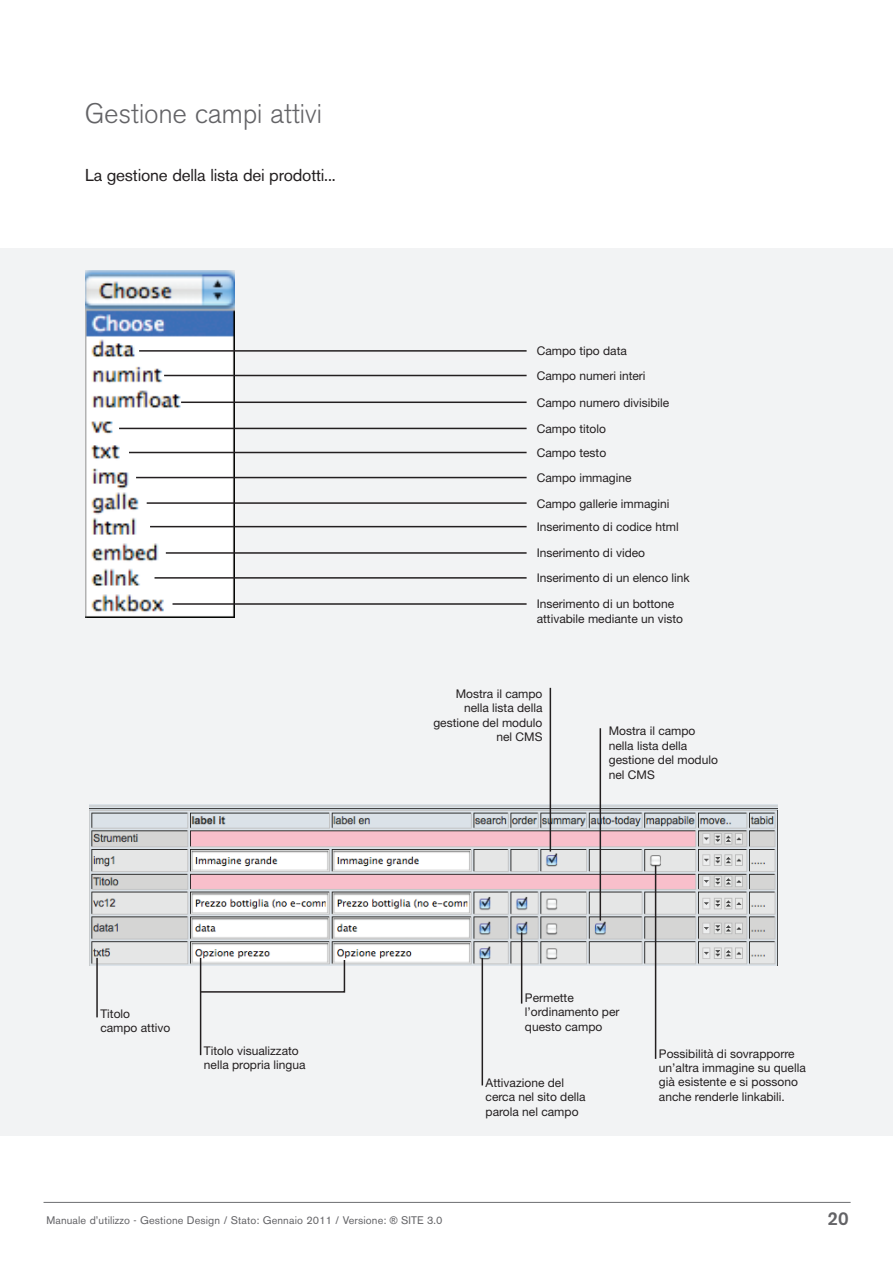
<style>
.page{position:relative;width:893px;height:1263px;background:#fff}
.page>*{position:absolute;margin:0;border:0;box-sizing:border-box;transform-origin:0 0}
.t1{font:300 27px "AK11";color:#636366}
.t2{font:500 18px "AK11";color:#636366}
.t3{font:16.5px "AK11";color:#231f20}
.t4{font:12px/14.4px "Helvetica Neue LT";color:#231f20}
.t5{font:10.5px "AK11";letter-spacing:.025em;color:#636366}
.s1{font-family:"Arial"}
</style>
<div class="page">
<div style="left:0;top:248px;width:893px;height:887px;background:#f2f3f4"></div>
<img style="left:85px;top:271px;width:150px;height:347px">
<img style="left:89px;top:805px;width:689px;height:160px">
<hr style="left:44px;top:1202px;width:807px;height:1px;background:#6c6d70">
<hr style="left:139px;top:350px;width:388px;height:2px;background:#231f20">
<hr style="left:181px;top:401px;width:346px;height:2px;background:#231f20">
<hr style="left:164px;top:375px;width:363px;height:1px;background:#231f20">
<hr style="left:119px;top:428px;width:408px;height:1px;background:#231f20">
<hr style="left:129px;top:452px;width:398px;height:1px;background:#231f20">
<hr style="left:136px;top:477px;width:391px;height:1px;background:#231f20">
<hr style="left:147px;top:502px;width:380px;height:2px;background:#231f20">
<hr style="left:150px;top:526px;width:377px;height:1px;background:#231f20">
<hr style="left:166px;top:552px;width:361px;height:2px;background:#231f20">
<hr style="left:155px;top:577px;width:372px;height:2px;background:#231f20">
<hr style="left:173px;top:603px;width:354px;height:2px;background:#231f20">
<hr style="left:96px;top:958px;width:2px;height:59px;background:#231f20">
<hr style="left:482px;top:958px;width:1px;height:127px;background:#231f20">
<hr style="left:655px;top:865px;width:1px;height:194px;background:#231f20">
<hr style="left:521px;top:932px;width:1px;height:71px;background:#231f20">
<hr style="left:550px;top:688px;width:1px;height:163px;background:#231f20">
<hr style="left:600px;top:728px;width:1px;height:193px;background:#231f20">
<hr style="left:200px;top:958px;width:1px;height:97px;background:#231f20">
<svg style="left:199px;top:958px;width:147px;height:35px"></svg>
<h1 class="t1" style="left:85px;top:98px;width:239px">Gestione campi attivi</h1>
<h3 class="t3" style="left:85px;top:165px;width:252px">La gestione della lista dei prodotti...</h3>
<p class="t4" style="left:100px;top:1006px;width:72px">Titolo<br>campo attivo</p>
<p class="t4" style="left:204px;top:1043px;width:103px">Titolo visualizzato nella propria lingua</p>
<p class="t4" style="left:537px;top:343px;width:92px">Campo tipo data</p>
<p class="t4" style="left:537px;top:368px;width:110px">Campo numeri interi</p>
<p class="t4" style="left:537px;top:395px;width:134px">Campo numero divisibile</p>
<p class="t4" style="left:537px;top:416px;width:134px;line-height:24.9px">Campo titolo<br>Campo testo<br>Campo immagine<br>Campo gallerie immagini</p>
<p class="t4" style="left:537px;top:513px;width:144px;line-height:26.2px">Inserimento di codice html<br>Inserimento di video</p>
<p class="t4" style="left:537px;top:565px;width:155px;line-height:26.1px">Inserimento di un elenco link<br>Inserimento di un bottone</p>
<p class="t4" style="left:537px;top:611px;width:148px">attivabile mediante un visto</p>
<p class="t4" style="left:433px;top:686px;width:111px;text-align:right">Mostra il campo nella lista della gestione del modulo nel CMS</p>
<p class="t4" style="left:609px;top:724px;width:111px">Mostra il campo nella lista della gestione del modulo nel CMS</p>
<p class="t4" style="left:525px;top:990px;width:96px">Permette l’ordinamento per questo campo</p>
<p class="t4" style="left:486px;top:1075px;width:102px">Attivazione del cerca nel sito della parola nel campo</p>
<p class="t4" style="left:659px;top:1046px;width:148px">Possibilità di sovrapporre un’altra immagine su quella già esistente e si possono anche renderle linkabili.</p>
<p class="t5" style="left:47px;top:1214px;width:397px">Manuale d’utilizzo - Gestione Design / Stato: Gennaio 2011 / Versione: <span class="s1">®</span> SITE 3.0</p>
<h2 class="t2" style="left:827px;top:1208px;width:22px">20</h2>
</div>
